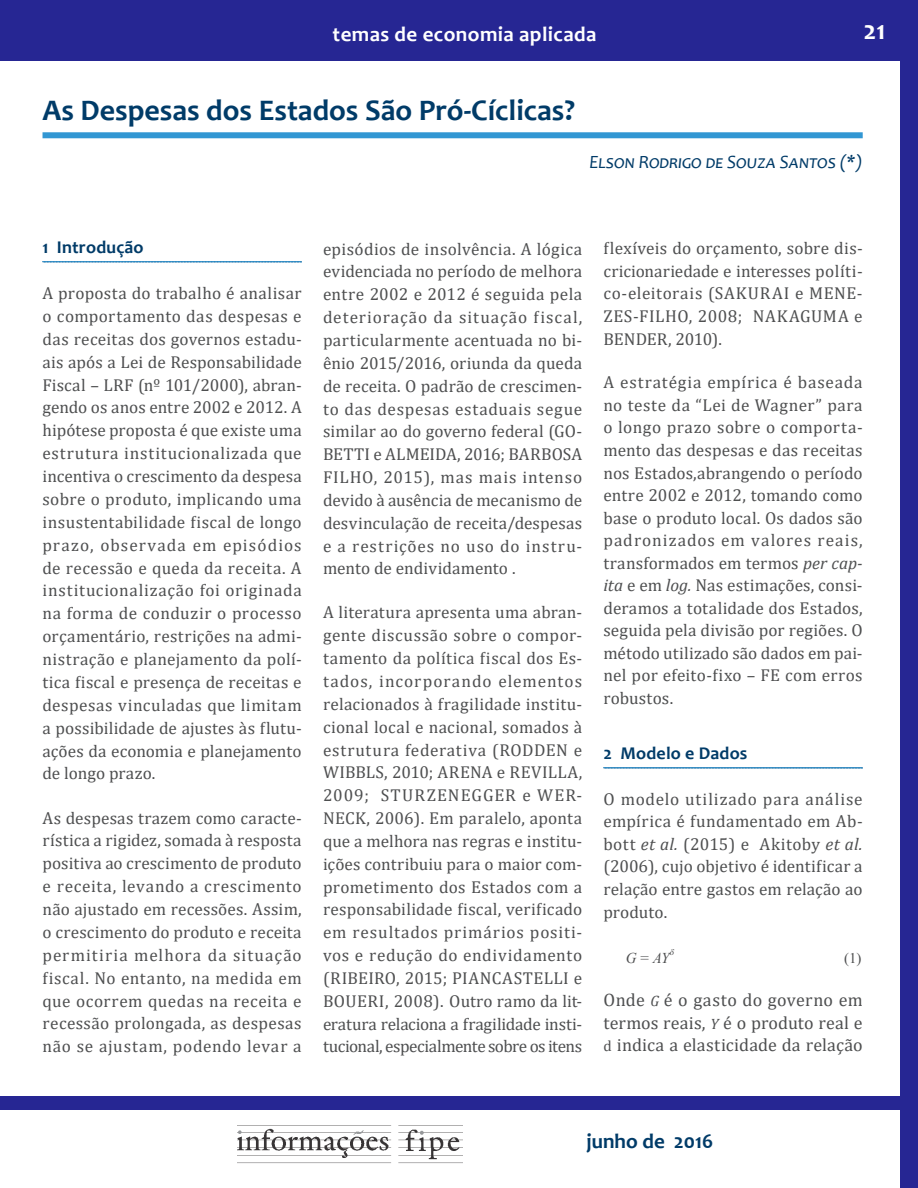
<style>
.page{position:relative;width:918px;height:1188px;background:#fff}
.page>*{position:absolute;margin:0;border:0;box-sizing:border-box;transform-origin:0 0}
.t1{font:700 30px "Candara";color:#003b68}
.t2{font:700 27px "Candara";color:#fff}
.t3{font:700 21px "Candara";letter-spacing:.02em;color:#fff}
.t4{font:700 21px "Candara";color:#003b68}
.t5{font:italic 18.75px "Candara";color:#003b68}
.t6{font:18px/22.5px "Cambria";letter-spacing:.01em;color:#4e4f50;text-align:justify}
.t7{font:700 18px "Candara";letter-spacing:.01em;color:#003b68}
.t8{font:17.25px/22.8px "Cambria";letter-spacing:.01em;color:#4e4f50;text-align:justify}
.t9{font:italic 15px "Times New Roman";color:#4e4f50}
.s1{font-style:italic}
.s2{font-style:normal}
.s3{font-style:italic;font-size:15px}
.s4{font-size:15px}
</style>
<div class="page">
<div style="left:900px;top:0;width:18px;height:1188px;background:#262693"></div>
<div style="left:0;top:0;width:918px;height:61px;background:#262693"></div>
<img style="left:238px;top:1128px;width:225px;height:36px">
<div style="left:0;top:1097px;width:918px;height:13px;background:#262693"></div>
<div style="left:43px;top:132px;width:820px;height:6px;background:#3297d3"></div>
<svg style="left:42px;top:261px;width:260px;height:1px"></svg>
<svg style="left:603px;top:767px;width:260px;height:1px"></svg>
<p class="t3" style="left:333px;top:21px;width:265px">temas de economia aplicada</p>
<h2 class="t2" style="left:863px;top:13px;width:23px">21</h2>
<h1 class="t1" style="left:43px;top:91px;width:534px">As Despesas dos Estados São Pró-Cíclicas?</h1>
<p class="t5" style="left:589px;top:150px;width:275px">Elson Rodrigo de Souza Santos (*)</p>
<p class="t7" style="left:43px;top:236px;width:103px">1 Introdução</p>
<p class="t8" style="left:43px;top:282px;width:261px">A proposta do trabalho é analisar o comportamento das despesas e das receitas dos governos estadu&shy;ais após a Lei de Responsabilidade Fiscal – LRF (nº 101/2000), abran&shy;gendo os anos entre 2002 e 2012. A hipótese proposta é que existe uma estrutura institucionalizada que incentiva o crescimento da despesa sobre o produto, implicando uma insustentabilidade fiscal de longo prazo, observada em episódios de recessão e queda da receita. A institucionalização foi originada na forma de conduzir o processo orçamentário, restrições na admi&shy;nistração e planejamento da polí&shy;tica fiscal e presença de receitas e despesas vinculadas que limitam a possibilidade de ajustes às flutu&shy;ações da economia e planejamento de longo prazo.</p>
<p class="t8" style="left:43px;top:806px;width:261px">As despesas trazem como caracte&shy;rística a rigidez, somada à resposta positiva ao crescimento de produto e receita, levando a crescimento não ajustado em recessões. Assim, o crescimento do produto e receita permitiria melhora da situação fiscal. No entanto, na medida em que ocorrem quedas na receita e recessão prolongada, as despesas não se ajustam, podendo levar a</p>
<p class="t8" style="left:323px;top:237px;width:261px">episódios de insolvência. A lógica evidenciada no período de melhora entre 2002 e 2012 é seguida pela deterioração da situação fiscal, particularmente acentuada no bi&shy;ênio 2015/2016, oriunda da queda de receita. O padrão de crescimen&shy;to das despesas estaduais segue similar ao do governo federal (GO-BETTI e ALMEIDA, 2016; BARBOSA FILHO, 2015), mas mais intenso devido à ausência de mecanismo de desvinculação de receita/despesas e a restrições no uso do instru&shy;mento de endividamento .</p>
<p class="t8" style="left:323px;top:601px;width:261px">A literatura apresenta uma abran&shy;gente discussão sobre o compor&shy;tamento da política fiscal dos Es&shy;tados, incorporando elementos relacionados à fragilidade institu&shy;cional local e nacional, somados à estrutura federativa (RODDEN e WIBBLS, 2010; ARENA e REVILLA, 2009; STURZENEGGER e WER-NECK, 2006). Em paralelo, aponta que a melhora nas regras e institu&shy;ições contribuiu para o maior com&shy;prometimento dos Estados com a responsabilidade fiscal, verificado em resultados primários positi&shy;vos e redução do endividamento (RIBEIRO, 2015; PIANCASTELLI e BOUERI, 2008). Outro ramo da lit&shy;eratura relaciona a fragilidade insti&shy;tucional, especialmente sobre os itens</p>
<p class="t8" style="left:603px;top:237px;width:261px">flexíveis do orçamento, sobre dis&shy;cricionariedade e interesses políti&shy;co-eleitorais (SAKURAI e MENE-ZES-FILHO, 2008; NAKAGUMA e BENDER, 2010).</p>
<p class="t8" style="left:603px;top:371px;width:261px">A estratégia empírica é baseada no teste da “Lei de Wagner” para o longo prazo sobre o comporta&shy;mento das despesas e das receitas nos Estados,abrangendo o período entre 2002 e 2012, tomando como base o produto local. Os dados são padronizados em valores reais, transformados em termos <span class="s1">per cap&shy;ita</span> e em <span class="s1">log.</span> Nas estimações, consi&shy;deramos a totalidade dos Estados, seguida pela divisão por regiões. O método utilizado são dados em pai&shy;nel por efeito-fixo – FE com erros robustos.</p>
<p class="t7" style="left:603px;top:742px;width:145px">2 Modelo e Dados</p>
<p class="t8" style="left:603px;top:788px;width:261px">O modelo utilizado para análise empírica é fundamentado em Ab&shy;bott <span class="s1">et al.</span> (2015) e Akitoby <span class="s1">et al. </span>(2006), cujo objetivo é identificar a relação entre gastos em relação ao produto.</p>
<p class="t9" style="left:626px;top:947px;width:45px">G <span class="s2">=</span> AY</p>
<p class="t6" style="left:603px;top:989px;width:261px">Onde <span class="s3">G</span> é o gasto do governo em termos reais, <span class="s3">Y</span> é o produto real e <span class="s4">d</span> indica a elasticidade da relação</p>
<p class="t4" style="left:587px;top:1128px;width:128px">junho de 2016</p>
</div>
